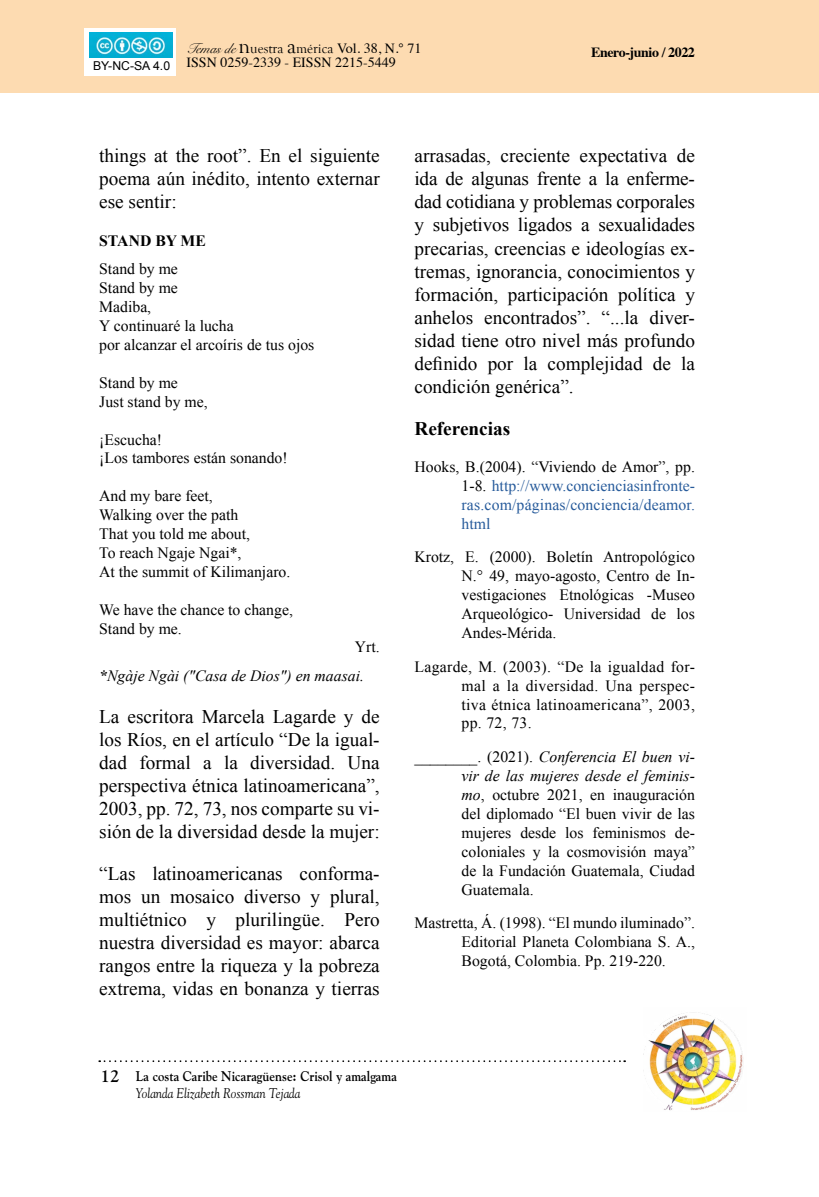
<style>
.page{position:relative;width:819px;height:1197px;background:#fff}
.page>*{position:absolute;margin:0;border:0;box-sizing:border-box;transform-origin:0 0}
.t1{font:19.25px/23.1px "Times New Roman";color:#000;text-align:justify}
.t2{font:700 19.25px "Times New Roman";color:#000}
.t3{font:700 17.5px "Goudy";color:#000}
.t4{font:15.75px/18.9px "Times New Roman";color:#000}
.t5{font:15.75px/18.9px "Times New Roman";letter-spacing:.01em;color:#275b9b;text-align:justify}
.t6{font:italic 15.75px/28.9px "Times New Roman";color:#000}
.t7{font:700 15.75px "Times New Roman";color:#000}
.t8{font:14.17px "Goudy Old Style T";color:#000}
.t9{font:700 14px "Goudy";color:#000;scale:.9 1}
.t10{font:italic 14px "Goudy";color:#000;scale:.9 1}
.t11{font:14px "Times";color:#000}
.t12{font:700 14px "Times";letter-spacing:-.03em;color:#000}
.t13{font:12.25px "Arial";color:#000}
.s1{font-family:"Snell Roundhand"}
.s2{font-size:21.18px}
.s3{font-family:"Times"}
.s4{font-family:"Times";font-size:14px}
.s5{font-style:normal}
.s6{font-weight:700}
.s7{color:#000}
.s8{font-style:italic}
</style>
<div class="page">
<div style="left:0;top:0;width:819px;height:93px;background:#fddbb1"></div>
<svg style="left:99px;top:1060px;width:526px;height:2px"></svg>
<img style="left:644px;top:1012px;width:99px;height:99px">
<div style="left:85px;top:29px;width:91px;height:47px;background:#fff"></div>
<img style="left:89px;top:32px;width:83px;height:25px">
<p class="t13" style="left:93px;top:57px;width:79px">BY-NC-SA 4.0</p>
<p class="t8" style="left:187px;top:41px;width:237px"><span class="s1">Temas de</span> <span class="s2">n</span>uestra <span class="s2">a</span>mérica <span class="s3">Vol. 38,</span> <span class="s4">N.° 71</span></p>
<p class="t11" style="left:187px;top:49px;width:211px">ISSN 0259-2339 - EISSN 2215-5449</p>
<p class="t12" style="left:591px;top:39px;width:105px">Enero-junio / 2022</p>
<p class="t1" style="left:99px;top:144px;width:282px">things at the root”. En el siguiente poema aún inédito, intento externar ese sentir:</p>
<p class="t7" style="left:99px;top:229px;width:108px">STAND BY ME</p>
<p class="t4" style="left:99px;top:259px;width:217px">Stand by me<br>Stand by me<br>Madiba,<br>Y continuaré la lucha<br>por alcanzar el arcoíris de tus ojos</p>
<p class="t4" style="left:99px;top:373px;width:110px">Stand by me<br>Just stand by me,</p>
<p class="t4" style="left:99px;top:430px;width:190px">¡Escucha!<br>¡Los tambores están sonando!</p>
<p class="t4" style="left:99px;top:486px;width:193px">And my bare feet,<br>Walking over the path<br>That you told me about,<br>To reach Ngaje Ngai*,<br>At the summit of Kilimanjaro.</p>
<p class="t4" style="left:99px;top:600px;width:195px">We have the chance to change,<br>Stand by me.</p>
<p class="t6" style="left:99px;top:632px;width:282px;text-indent:256px"><span class="s5">Yrt. </span><span class="s6">*</span>Ngàje Ngài ("Casa de Dios") en maasai.</p>
<p class="t1" style="left:99px;top:704px;width:282px">La escritora Marcela Lagarde y de los Ríos, en el artículo “De la igual&shy;dad formal a la diversidad. Una perspectiva étnica latinoamericana”, 2003, pp. 72, 73, nos comparte su vi&shy;sión de la diversidad desde la mujer:</p>
<p class="t1" style="left:99px;top:861px;width:282px">“Las latinoamericanas conforma&shy;mos un mosaico diverso y plural, multiétnico y plurilingüe. Pero nuestra diversidad es mayor: abarca rangos entre la riqueza y la pobreza extrema, vidas en bonanza y tierras</p>
<p class="t1" style="left:414px;top:144px;width:282px">arrasadas, creciente expectativa de ida de algunas frente a la enferme&shy;dad cotidiana y problemas corporales y subjetivos ligados a sexualidades precarias, creencias e ideologías ex&shy;tremas, ignorancia, conocimientos y formación, participación política y anhelos encontrados”. “...la diver&shy;sidad tiene otro nivel más profundo definido por la complejidad de la condición genérica”.</p>
<p class="t2" style="left:414px;top:415px;width:97px">Referencias</p>
<p class="t5" style="left:462px;top:457px;width:235px;text-indent:-47px"><span class="s7">Hooks, B.(2004). “Viviendo de Amor”, pp.<br>1-8.</span> http://www.concienciasinfronte&shy;ras.com/páginas/conciencia/deamor. html</p>
<p class="t4" style="left:462px;top:547px;width:235px;text-align:justify;text-indent:-47px">Krotz, E. (2000). Boletín Antropológico N.° 49, mayo-agosto, Centro de In&shy;vestigaciones Etnológicas -Museo Arqueológico- Universidad de los Andes-Mérida.</p>
<p class="t4" style="left:462px;top:657px;width:235px;text-align:justify;text-indent:-47px">Lagarde, M. (2003). “De la igualdad for&shy;mal a la diversidad. Una perspec&shy;tiva étnica latinoamericana”, 2003, pp. 72, 73.</p>
<p class="t4" style="left:462px;top:747px;width:235px;text-align:justify;text-indent:-47px">________. (2021). <span class="s8">Conferencia El buen vi&shy;vir de las mujeres desde el feminis&shy;mo</span>, octubre 2021, en inauguración del diplomado “El buen vivir de las mujeres desde los feminismos de&shy;coloniales y la cosmovisión maya” de la Fundación Guatemala, Ciudad Guatemala.</p>
<p class="t4" style="left:462px;top:913px;width:235px;text-align:justify;text-indent:-47px">Mastretta, Á. (1998). “El mundo iluminado”.<br>Editorial Planeta Colombiana S. A., Bogotá, Colombia. Pp. 219-220.</p>
<p class="t3" style="left:100px;top:1065px;width:21px">12</p>
<p class="t9" style="left:136px;top:1068px;width:292px">La costa Caribe Nicaragüense: Crisol y amalgama</p>
<p class="t10" style="left:136px;top:1085px;width:184px">Yolanda Elizabeth Rossman Tejada</p>
</div>
